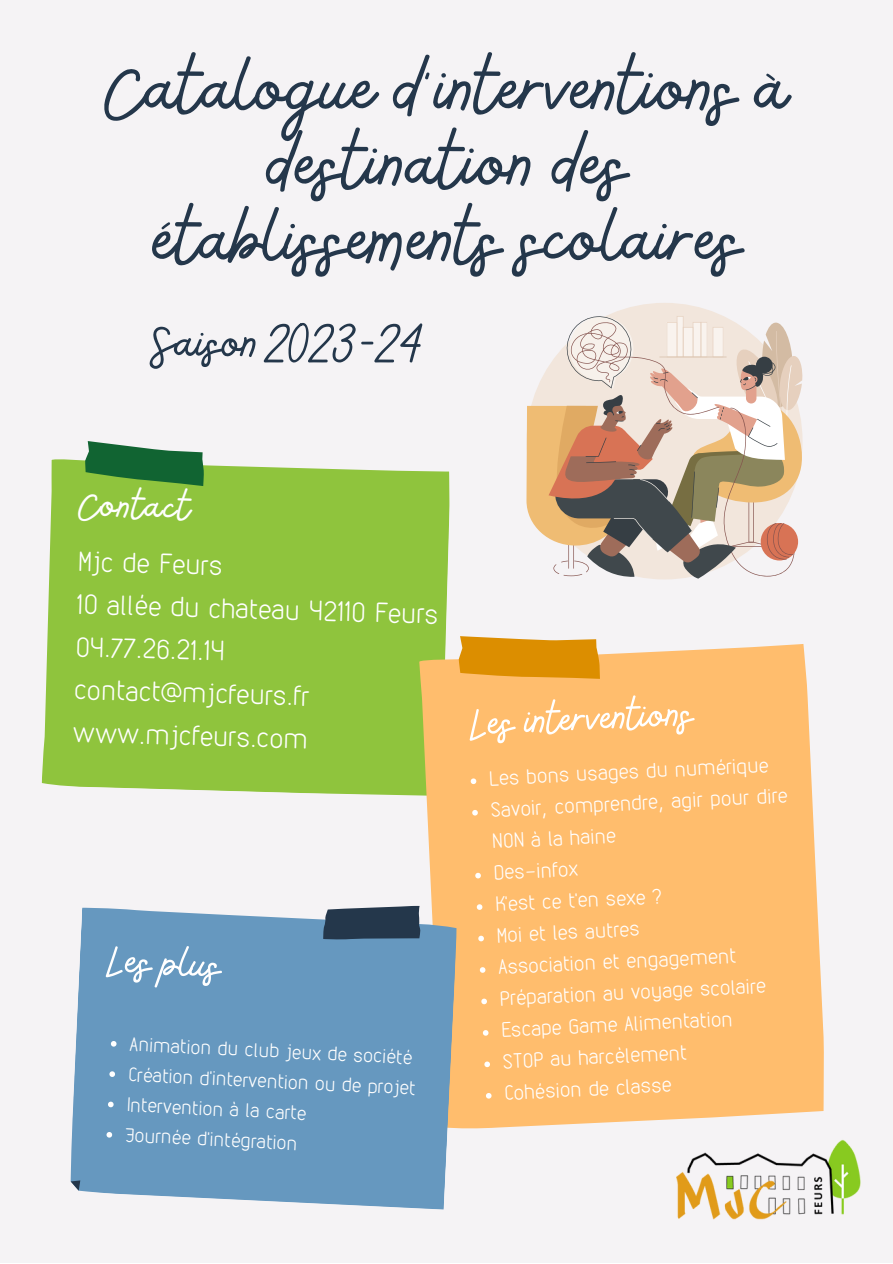
<style>
.page{position:relative;width:893px;height:1264px;background:#fff}
.page>*{position:absolute;margin:0;border:0;box-sizing:border-box;transform-origin:0 0}
.t1{font:85.8px/75.3px "Bellaboo";color:#24374b;text-align:center}
.t2{font:55.5px "Bellaboo";color:#24374b}
.t3{font:48px "Bellaboo";color:#fff}
.t4{font:45px "Bellaboo";color:#fff}
.t5{font:100 27px "VDS";color:#fff}
.t6{font:100 20.25px/31.2px "VDS";color:#fff}
.t7{font:100 19.05px "VDS";color:#fff}
</style>
<div class="page">
<div style="left:0;top:0;width:892px;height:1262px;background:#f5f3f5"></div>
<div style="left:42px;top:458px;width:407px;height:337px;background:#8fc43d"></div>
<svg style="left:86px;top:441px;width:118px;height:45px;background:#468752"></svg>
<div style="left:419px;top:644px;width:405px;height:484px;background:#ffbd6d"></div>
<svg style="left:460px;top:636px;width:140px;height:43px;background:#e09819"></svg>
<svg style="left:470px;top:778px;width:6px;height:6px"></svg>
<svg style="left:472px;top:809px;width:6px;height:6px"></svg>
<svg style="left:475px;top:872px;width:6px;height:6px"></svg>
<svg style="left:476px;top:904px;width:6px;height:6px"></svg>
<svg style="left:478px;top:935px;width:6px;height:6px"></svg>
<svg style="left:479px;top:967px;width:6px;height:5px"></svg>
<svg style="left:481px;top:998px;width:6px;height:6px"></svg>
<svg style="left:482px;top:1029px;width:6px;height:6px"></svg>
<svg style="left:484px;top:1061px;width:6px;height:6px"></svg>
<svg style="left:485px;top:1092px;width:6px;height:6px"></svg>
<svg style="left:78px;top:907px;width:378px;height:302px;fill:#6698bf"></svg>
<svg style="left:71px;top:905px;width:349px;height:285px;background:#6998bd"></svg>
<svg style="left:111px;top:1040px;width:6px;height:6px"></svg>
<svg style="left:109px;top:1071px;width:6px;height:6px"></svg>
<svg style="left:108px;top:1101px;width:6px;height:6px"></svg>
<svg style="left:106px;top:1131px;width:6px;height:6px"></svg>
<svg style="left:526px;top:313px;width:277px;height:265px"></svg>
<img style="left:655px;top:1106px;width:206px;height:114px">
<p class="t1" style="left:106px;top:51px;width:681px">Catalogue d'interventions à destination des établissements scolaires</p>
<p class="t2" style="left:152px;top:307px;width:274px">Saison 2023-24</p>
<p class="t4" style="left:81px;top:475px;width:112px;rotate:2deg">Contact</p>
<p class="t5" style="left:79px;top:545px;width:146px;rotate:2deg">Mjc de Feurs</p>
<p class="t5" style="left:77px;top:587px;width:363px;rotate:2deg">10 allée du chateau 42110 Feurs</p>
<p class="t5" style="left:76px;top:630px;width:151px;rotate:2deg">04.77.26.21.14</p>
<p class="t5" style="left:75px;top:673px;width:236px;rotate:2deg">contact@mjcfeurs.fr</p>
<p class="t5" style="left:74px;top:716px;width:236px;rotate:2deg">www.mjcfeurs.com</p>
<p class="t3" style="left:110px;top:929px;width:114px;rotate:3deg">Les plus</p>
<p class="t7" style="left:130px;top:1032px;width:284px;rotate:3deg">Animation du club jeux de société</p>
<p class="t7" style="left:129px;top:1062px;width:289px;rotate:3deg">Création d'intervention ou de projet</p>
<p class="t7" style="left:128px;top:1093px;width:181px;rotate:3deg">Intervention à la carte</p>
<p class="t7" style="left:126px;top:1123px;width:173px;rotate:3deg">Journée d'intégration</p>
<p class="t3" style="left:469px;top:693px;width:223px;rotate:-3deg">Les interventions</p>
<p class="t6" style="left:488px;top:762px;width:281px;rotate:-3deg">Les bons usages du numérique</p>
<p class="t6" style="left:489px;top:794px;width:298px;rotate:-3deg">Savoir, comprendre, agir pour dire<br>NON à la haine</p>
<p class="t6" style="left:493px;top:856px;width:86px;rotate:-3deg">Des-infox</p>
<p class="t6" style="left:494px;top:888px;width:168px;rotate:-3deg">K'est ce t'en sexe ?</p>
<p class="t6" style="left:496px;top:919px;width:144px;rotate:-3deg">Moi et les autres</p>
<p class="t6" style="left:497px;top:951px;width:239px;rotate:-3deg">Association et engagement</p>
<p class="t6" style="left:499px;top:983px;width:268px;rotate:-3deg">Préparation au voyage scolaire</p>
<p class="t6" style="left:500px;top:1014px;width:233px;rotate:-3deg">Escape Game Alimentation</p>
<p class="t6" style="left:502px;top:1045px;width:185px;rotate:-3deg">STOP au harcèlement</p>
<p class="t6" style="left:503px;top:1077px;width:169px;rotate:-3deg">Cohésion de classe</p>
</div>
